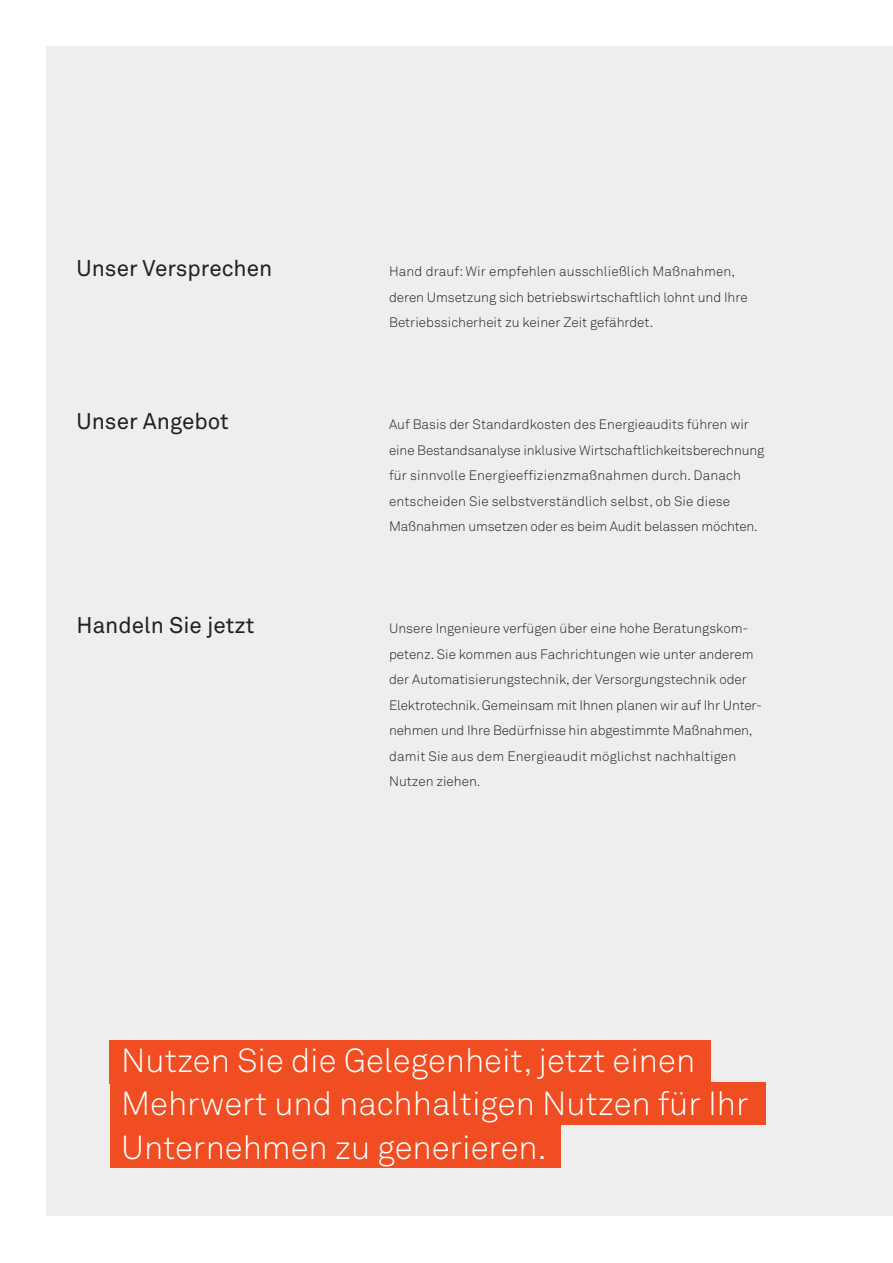
<style>
.page{position:relative;width:893px;height:1263px;background:#fff}
.page>*{position:absolute;margin:0;border:0;box-sizing:border-box;transform-origin:0 0}
.t1{font:300 33px/43.5px "Akkurat";color:#fff}
.t2{font:22.5px "Akkurat";color:#231f20}
.t3{font:300 13.5px/25.5px "Akkurat";color:#231f20}
</style>
<div class="page">
<div style="left:46px;top:47px;width:847px;height:1169px;background:#eeeeef"></div>
<div style="left:110px;top:1040px;width:601px;height:43px;background:#f04d22"></div>
<div style="left:110px;top:1083px;width:655px;height:42px;background:#f04d22"></div>
<div style="left:110px;top:1124px;width:450px;height:44px;background:#f04d22"></div>
<h2 class="t2" style="left:77px;top:254px;width:197px">U nser Versprechen</h2>
<h2 class="t2" style="left:77px;top:407px;width:154px">U nser Angebot</h2>
<h2 class="t2" style="left:77px;top:611px;width:179px">Handeln Sie jetzt</h2>
<p class="t3" style="left:389px;top:259px;width:360px">Hand drauf: Wir empfehlen ausschließlich Maßnahmen, deren Umsetzung sich betriebswirtschaftlich lohnt und Ihre<br>Betriebssicherheit zu keiner Zeit gefährdet.</p>
<p class="t3" style="left:389px;top:412px;width:377px">Auf Basis der Standardkosten des Energieaudits führen wir eine Bestandsanalyse inklusive Wirtschaftlichkeitsberechnung für sinnvolle Energieeffizienzmaßnahmen durch. Danach entscheiden Sie selbstverständlich selbst, ob Sie diese Maßnahmen umsetzen oder es beim Audit belassen möchten.</p>
<p class="t3" style="left:389px;top:616px;width:375px">Unsere Ingenieure verfügen über eine hohe Beratungskom&shy;petenz. Sie kommen aus Fachrichtungen wie unter anderem der Automatisierungstechnik, der Versorgungstechnik oder Elektrotechnik. Gemeinsam mit Ihnen planen wir auf Ihr Unter&shy;nehmen und Ihre Bedürfnisse hin abgestimmte Maßnahmen, damit Sie aus dem Energieaudit möglichst nachhaltigen Nutzen ziehen.</p>
<h1 class="t1" style="left:121px;top:1038px;width:629px">Nutzen Sie die Gelegenheit, jetzt einen<br>Mehrwert und nachhaltigen Nutzen für Ihr<br>Unternehmen zu generieren.</h1>
</div>
